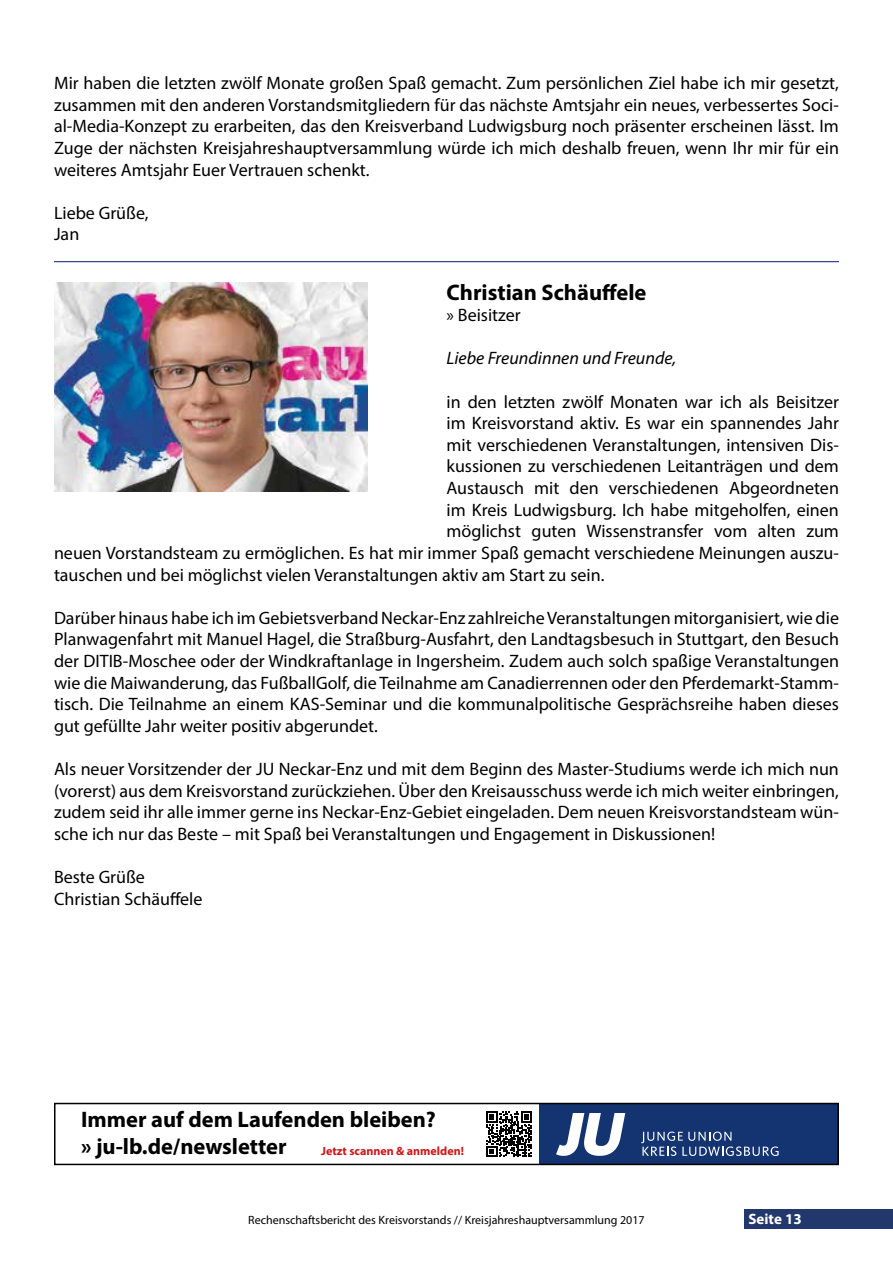
<style>
.page{position:relative;width:893px;height:1263px;background:#fff}
.page>*{position:absolute;margin:0;border:0;box-sizing:border-box;transform-origin:0 0}
.t1{font:700 22.5px/27px "Myriad Pro";color:#000}
.t2{font:18px/21.6px "Myriad Pro";color:#000;text-align:justify}
.t3{font:italic 18px "Myriad Pro";color:#000}
.t4{font:700 15px "Myriad Pro";color:#fff}
.t5{font:12px "Myriad Pro";color:#000}
.t6{font:700 12px "Myriad Pro";color:#cd171a}
</style>
<div class="page">
<div style="left:744px;top:1209px;width:149px;height:19px;background:#22376b"></div>
<img style="left:54px;top:283px;width:314px;height:208px">
<hr style="left:54px;top:261px;width:785px;height:1px;background:#283583">
<div style="left:539px;top:1104px;width:299px;height:61px;background:#133371"></div>
<svg style="left:556px;top:1113px;width:69px;height:43px"></svg>
<svg style="left:641px;top:1131px;width:138px;height:25px"></svg>
<div style="left:54px;top:1103px;width:785px;height:62px;border:2px solid #000"></div>
<svg style="left:486px;top:1111px;width:46px;height:46px"></svg>
<p class="t2" style="left:54px;top:72px;width:786px">Mir haben die letzten zwölf Monate großen Spaß gemacht. Zum persönlichen Ziel habe ich mir gesetzt, zusammen mit den anderen Vorstandsmitgliedern für das nächste Amtsjahr ein neues, verbessertes Soci&shy;al-Media-Konzept zu erarbeiten, das den Kreisverband Ludwigsburg noch präsenter erscheinen lässt. Im Zuge der nächsten Kreisjahreshauptversammlung würde ich mich deshalb freuen, wenn Ihr mir für ein weiteres Amtsjahr Euer Vertrauen schenkt.</p>
<p class="t2" style="left:54px;top:202px;width:96px">Liebe Grüße,<br>Jan</p>
<p class="t1" style="left:446px;top:278px;width:202px">Christian Schäuffele</p>
<p class="t2" style="left:446px;top:304px;width:76px">» Beisitzer</p>
<p class="t3" style="left:446px;top:347px;width:231px">Liebe Freundinnen und Freunde,</p>
<p class="t2" style="left:446px;top:391px;width:394px">in den letzten zwölf Monaten war ich als Beisitzer</p>
<p class="t2" style="left:446px;top:412px;width:394px">im Kreisvorstand aktiv. Es war ein spannendes Jahr</p>
<p class="t2" style="left:446px;top:434px;width:394px">mit verschiedenen Veranstaltungen, intensiven Dis-</p>
<p class="t2" style="left:446px;top:455px;width:394px">kussionen zu verschiedenen Leitanträgen und dem</p>
<p class="t2" style="left:446px;top:477px;width:394px">Austausch mit den verschiedenen Abgeordneten</p>
<p class="t2" style="left:446px;top:499px;width:394px">im Kreis Ludwigsburg. Ich habe mitgeholfen, einen</p>
<p class="t2" style="left:446px;top:520px;width:394px">möglichst guten Wissenstransfer vom alten zum</p>
<p class="t2" style="left:54px;top:542px;width:786px">neuen Vorstandsteam zu ermöglichen. Es hat mir immer Spaß gemacht verschiedene Meinungen auszu-</p>
<p class="t2" style="left:54px;top:563px;width:552px">tauschen und bei möglichst vielen Veranstaltungen aktiv am Start zu sein.</p>
<p class="t2" style="left:54px;top:607px;width:786px">Darüber hinaus habe ich im Gebietsverband Neckar-Enz zahlreiche Veranstaltungen mitorganisiert, wie die Planwagenfahrt mit Manuel Hagel, die Straßburg-Ausfahrt, den Landtagsbesuch in Stuttgart, den Besuch der DITIB-Moschee oder der Windkraftanlage in Ingersheim. Zudem auch solch spaßige Veranstaltungen wie die Maiwanderung, das FußballGolf, die Teilnahme am Canadierrennen oder den Pferdemarkt-Stamm&shy;tisch. Die Teilnahme an einem KAS-Seminar und die kommunalpolitische Gesprächsreihe haben dieses gut gefüllte Jahr weiter positiv abgerundet.</p>
<p class="t2" style="left:54px;top:758px;width:786px">Als neuer Vorsitzender der JU Neckar-Enz und mit dem Beginn des Master-Studiums werde ich mich nun (vorerst) aus dem Kreisvorstand zurückziehen. Über den Kreisausschuss werde ich mich weiter einbringen, zudem seid ihr alle immer gerne ins Neckar-Enz-Gebiet eingeladen. Dem neuen Kreisvorstandsteam wün&shy;sche ich nur das Beste – mit Spaß bei Veranstaltungen und Engagement in Diskussionen!</p>
<p class="t2" style="left:54px;top:866px;width:150px">Beste Grüße<br>Christian Schäuffele</p>
<p class="t1" style="left:81px;top:1105px;width:356px">Immer auf dem Laufenden bleiben? » ju-lb.de/newsletter</p>
<p class="t6" style="left:321px;top:1143px;width:144px">Jetzt scannen &amp; anmelden!</p>
<p class="t5" style="left:248px;top:1212px;width:398px">Rechenschaftsbericht des Kreisvorstands // Kreisjahreshauptversammlung 2017</p>
<p class="t4" style="left:748px;top:1209px;width:55px">Seite 13</p>
</div>
